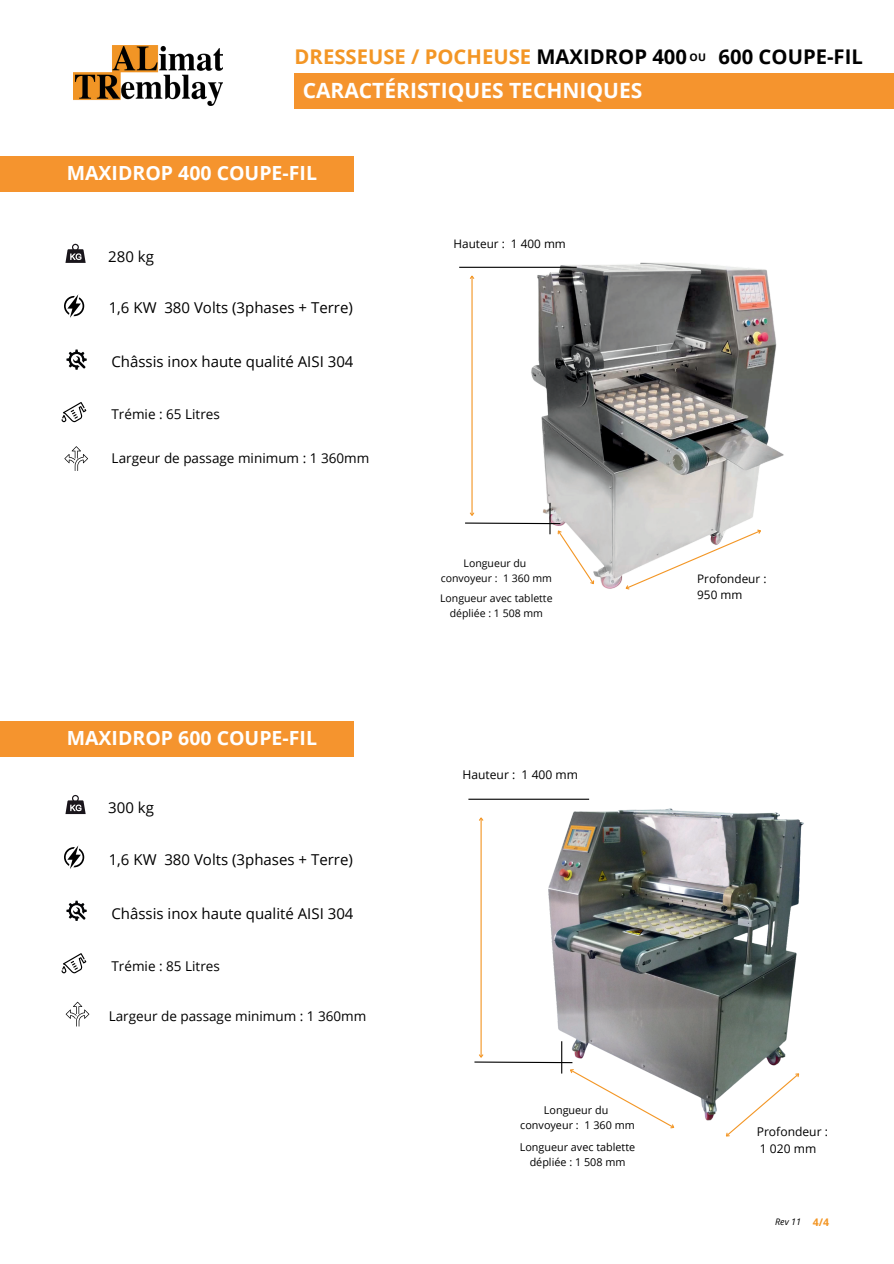
<style>
.page{position:relative;width:894px;height:1264px;background:#fff}
.page>*{position:absolute;margin:0;border:0;box-sizing:border-box;transform-origin:0 0}
.t1{font:700 21px "Open Sans";color:#fff}
.t2{font:700 20.25px "Open Sans";color:#000}
.t3{font:700 19.5px "Open Sans";color:#fff}
.t4{font:15px "Open Sans";color:#000}
.t5{font:13.5px "Open Sans";color:#000}
.t6{font:12.15px "Open Sans";color:#000}
.t7{font:12px/16.6px "Open Sans";color:#000}
.t8{font:11.7px/16.2px "Open Sans";color:#000}
.t9{font:10.8px/15px "Open Sans";color:#000;text-align:center}
.t10{font:10.5px/14.7px "Open Sans";color:#000;text-align:center}
.t11{font:italic 9px "Open Sans";color:#000}
.s1{color:#f39625}
.s2{font-size:10.5px}
.s3{font-weight:700;font-style:normal;font-size:10.5px;color:#f39625}
</style>
<div class="page">
<div style="left:0;top:721px;width:353px;height:35px;background:#f5942e"></div>
<img style="left:74px;top:45px;width:148px;height:61px">
<div style="left:294px;top:74px;width:599px;height:35px;background:#f5942e"></div>
<svg style="left:65px;top:795px;width:21px;height:19px"></svg>
<svg style="left:64px;top:845px;width:20px;height:24px"></svg>
<svg style="left:66px;top:900px;width:21px;height:20px"></svg>
<svg style="left:61px;top:953px;width:25px;height:20px"></svg>
<div style="left:0;top:156px;width:353px;height:36px;background:#f5942e"></div>
<img style="left:472px;top:262px;width:312px;height:327px">
<hr style="left:459px;top:267px;width:117px;height:1px;background:#000">
<hr style="left:471px;top:276px;width:1px;height:239px;background:#f39625">
<svg style="left:469px;top:274px;width:6px;height:6px"></svg>
<svg style="left:624px;top:529px;width:138px;height:61px"></svg>
<hr style="left:549px;top:503px;width:1px;height:31px;background:#000">
<svg style="left:465px;top:511px;width:129px;height:74px"></svg>
<svg style="left:65px;top:244px;width:21px;height:19px"></svg>
<svg style="left:64px;top:294px;width:20px;height:24px"></svg>
<svg style="left:66px;top:349px;width:21px;height:21px"></svg>
<svg style="left:61px;top:402px;width:25px;height:20px"></svg>
<svg style="left:64px;top:446px;width:24px;height:25px"></svg>
<svg style="left:66px;top:1001px;width:23px;height:25px"></svg>
<hr style="left:468px;top:798px;width:121px;height:1px;background:#000">
<img style="left:548px;top:808px;width:256px;height:313px">
<hr style="left:480px;top:818px;width:1px;height:239px;background:#f39625">
<svg style="left:479px;top:817px;width:5px;height:4px"></svg>
<svg style="left:724px;top:1072px;width:76px;height:65px"></svg>
<hr style="left:561px;top:1041px;width:1px;height:32px;background:#000">
<svg style="left:474px;top:1053px;width:201px;height:76px"></svg>
<h2 class="t2" style="left:294px;top:42px;width:569px"><span class="s1">DRESSEUSE / POCHEUSE</span> MAXIDROP 400 <span class="s2">OU</span> 600 COUPE-FIL</h2>
<h1 class="t1" style="left:302px;top:76px;width:341px">CARACTÉRISTIQUES TECHNIQUES</h1>
<h3 class="t3" style="left:67px;top:160px;width:252px">MAXIDROP 400 COUPE-FIL</h3>
<p class="t4" style="left:108px;top:246px;width:47px">280 kg</p>
<p class="t4" style="left:109px;top:297px;width:245px">1,6 KW 380 Volts (3phases + Terre)</p>
<p class="t4" style="left:111px;top:352px;width:243px">Châssis inox haute qualité AISI 304</p>
<p class="t5" style="left:111px;top:405px;width:110px">Trémie : 65 Litres</p>
<p class="t5" style="left:112px;top:449px;width:259px">Largeur de passage minimum : 1 360mm</p>
<h3 class="t3" style="left:67px;top:724px;width:252px">MAXIDROP 600 COUPE-FIL</h3>
<p class="t4" style="left:108px;top:797px;width:47px">300 kg</p>
<p class="t4" style="left:109px;top:849px;width:245px">1,6 KW 380 Volts (3phases + Terre)</p>
<p class="t4" style="left:111px;top:902px;width:243px">Châssis inox haute qualité AISI 304</p>
<p class="t5" style="left:111px;top:956px;width:110px">Trémie : 85 Litres</p>
<p class="t5" style="left:109px;top:1006px;width:259px">Largeur de passage minimum : 1 360mm</p>
<p class="t8" style="left:453px;top:235px;width:114px">Hauteur : 1 400 mm</p>
<p class="t10" style="left:440px;top:555px;width:113px">Longueur du convoyeur : 1 360 mm</p>
<p class="t10" style="left:440px;top:591px;width:114px">Longueur avec tablette dépliée : 1 508 mm</p>
<p class="t6" style="left:462px;top:766px;width:117px">Hauteur : 1 400 mm</p>
<p class="t8" style="left:697px;top:570px;width:71px">Profondeur :<br>950 mm</p>
<p class="t9" style="left:520px;top:1102px;width:116px">Longueur du convoyeur : 1 360 mm</p>
<p class="t9" style="left:519px;top:1138px;width:117px">Longueur avec tablette dépliée : 1 508 mm</p>
<p class="t7" style="left:756px;top:1122px;width:73px">Profondeur :<br>1 020 mm</p>
<p class="t11" style="left:775px;top:1215px;width:55px">Rev 11 <span class="s3">4/4</span></p>
</div>
